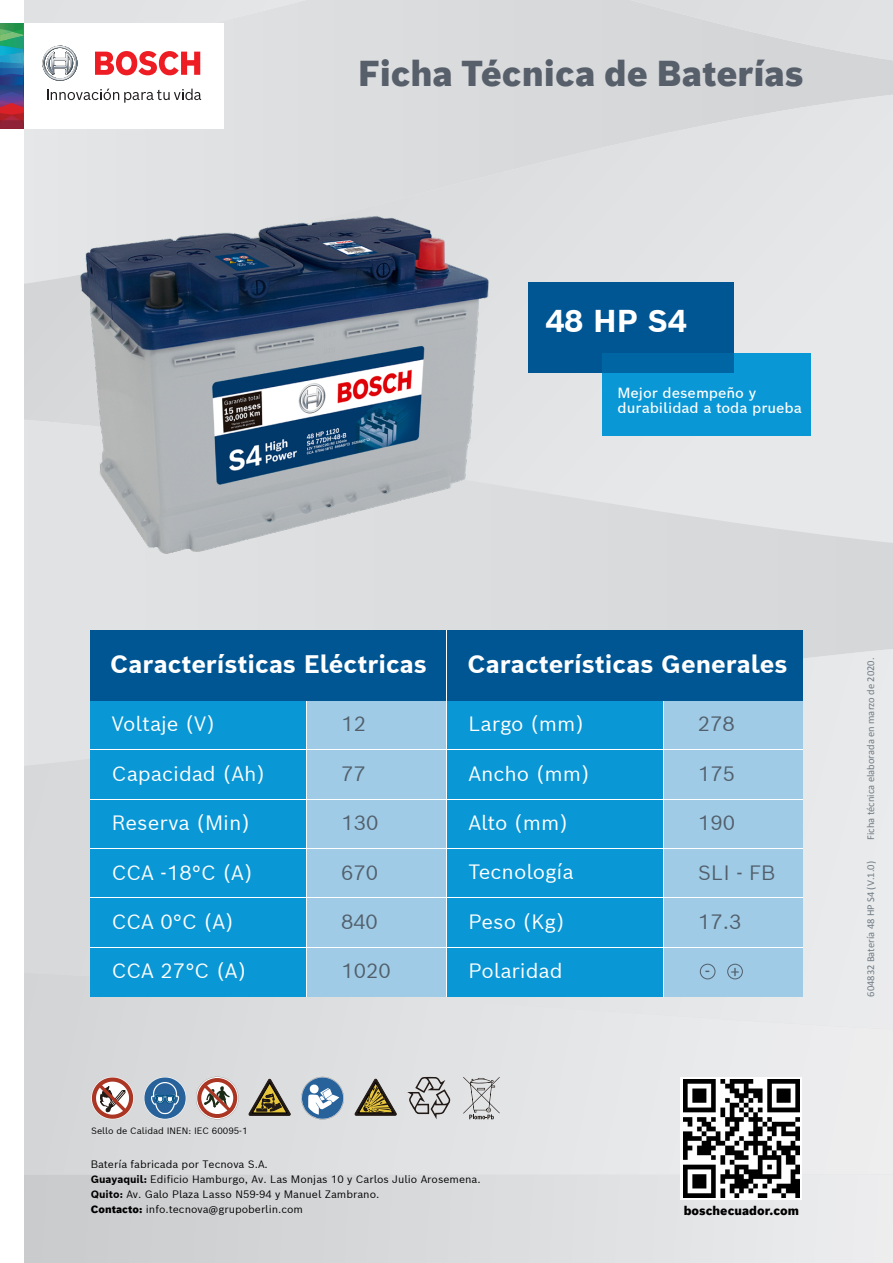
<style>
.page{position:relative;width:893px;height:1263px;background:#fff}
.page>*{position:absolute;margin:0;border:0;box-sizing:border-box;transform-origin:0 0}
.t1{font:900 35.1px "Bosch Sans";color:#575f6a}
.t2{font:700 30.75px "Bosch Sans";color:#fff}
.t3{font:700 24.75px "Bosch Sans";color:#fff}
.t4{font:20.25px "Bosch Sans";color:#fff}
.t5{font:20.25px "Bosch Sans";color:#525f6b}
.t6{font:17.55px "Bosch Sans";color:#525f6b}
.t7{font:500 14.4px/14.9px "Bosch Sans";color:#fff}
.t8{font:900 12.3px "Bosch Sans";color:#000}
.t9{font:10.5px/15px "Bosch Sans";color:#000}
.t10{font:10.5px "Calibri";color:#525f6b}
.t11{font:9px "Bosch Sans";color:#000}
.s1{font-weight:700}
.s2{font-weight:900}
</style>
<div class="page">
<div style="left:306px;top:0;width:587px;height:95px;background:#d8d9db"></div>
<div style="left:764px;top:95px;width:129px;height:323px;background:#e6e7e9"></div>
<svg style="left:630px;top:0;width:263px;height:60px;background:#dbdcde"></svg>
<svg style="left:764px;top:418px;width:129px;height:231px;background:#dedfe1"></svg>
<svg style="left:24px;top:649px;width:869px;height:323px;background:#e2e3e5"></svg>
<div style="left:0;top:1174px;width:893px;height:89px;background:linear-gradient(to right,#c8c9cb,#ecedee)"></div>
<svg style="left:24px;top:972px;width:869px;height:202px;background:#e0e1e3"></svg>
<div style="left:603px;top:353px;width:208px;height:82px;background:#0a97d5"></div>
<img style="left:23px;top:42px;width:741px;height:671px">
<div style="left:307px;top:701px;width:139px;height:48px;background:#9fcbe6"></div>
<div style="left:307px;top:750px;width:139px;height:49px;background:#9fcbe6"></div>
<div style="left:307px;top:800px;width:139px;height:48px;background:#9fcbe6"></div>
<div style="left:307px;top:849px;width:139px;height:48px;background:#9fcbe6"></div>
<div style="left:307px;top:898px;width:139px;height:49px;background:#9fcbe6"></div>
<div style="left:307px;top:948px;width:139px;height:48px;background:#9fcbe6"></div>
<div style="left:90px;top:630px;width:356px;height:71px;background:#005593"></div>
<div style="left:90px;top:701px;width:216px;height:48px;background:#0a97d5"></div>
<div style="left:90px;top:750px;width:216px;height:49px;background:#0a97d5"></div>
<div style="left:90px;top:800px;width:216px;height:48px;background:#0a97d5"></div>
<div style="left:90px;top:849px;width:216px;height:48px;background:#0a97d5"></div>
<div style="left:90px;top:898px;width:216px;height:49px;background:#0a97d5"></div>
<div style="left:90px;top:948px;width:216px;height:48px;background:#0a97d5"></div>
<hr style="left:90px;top:749px;width:356px;height:1px;background:#fff">
<hr style="left:90px;top:799px;width:356px;height:1px;background:#fff">
<hr style="left:90px;top:848px;width:356px;height:1px;background:#fff">
<hr style="left:90px;top:897px;width:356px;height:1px;background:#fff">
<hr style="left:90px;top:947px;width:356px;height:1px;background:#fff">
<hr style="left:306px;top:701px;width:1px;height:295px;background:#fff">
<div style="left:663px;top:701px;width:140px;height:48px;background:#9fcbe6"></div>
<div style="left:663px;top:750px;width:140px;height:49px;background:#9fcbe6"></div>
<div style="left:663px;top:800px;width:140px;height:48px;background:#9fcbe6"></div>
<div style="left:663px;top:849px;width:140px;height:48px;background:#9fcbe6"></div>
<div style="left:663px;top:898px;width:140px;height:49px;background:#9fcbe6"></div>
<div style="left:664px;top:948px;width:139px;height:48px;background:#9fcbe6"></div>
<div style="left:700px;top:964px;width:15px;height:15px;border:1px solid #525f6b;border-radius:50%"></div>
<div style="left:727px;top:964px;width:16px;height:15px;border:1px solid #525f6b;border-radius:50%"></div>
<div style="left:447px;top:630px;width:356px;height:71px;background:#005593"></div>
<div style="left:447px;top:701px;width:216px;height:48px;background:#0a97d5"></div>
<div style="left:447px;top:750px;width:216px;height:49px;background:#0a97d5"></div>
<div style="left:447px;top:800px;width:216px;height:48px;background:#0a97d5"></div>
<div style="left:447px;top:849px;width:216px;height:48px;background:#0a97d5"></div>
<div style="left:447px;top:898px;width:216px;height:49px;background:#0a97d5"></div>
<div style="left:447px;top:948px;width:216px;height:48px;background:#0a97d5"></div>
<hr style="left:447px;top:749px;width:356px;height:1px;background:#fff">
<hr style="left:447px;top:799px;width:356px;height:1px;background:#fff">
<hr style="left:447px;top:848px;width:356px;height:1px;background:#fff">
<hr style="left:447px;top:897px;width:356px;height:1px;background:#fff">
<hr style="left:447px;top:947px;width:356px;height:1px;background:#fff">
<hr style="left:663px;top:701px;width:1px;height:295px;background:#fff">
<hr style="left:446px;top:630px;width:1px;height:366px;background:#fff">
<div style="left:0;top:0;width:23px;height:1263px;background:#fff"></div>
<svg style="left:0;top:0;width:306px;height:128px"></svg>
<svg style="left:681px;top:1077px;width:121px;height:123px"></svg>
<img style="left:683px;top:1080px;width:117px;height:117px">
<div style="left:91px;top:1077px;width:43px;height:42px;border:1px solid #fff;border-radius:50%"></div>
<svg style="left:92px;top:1077px;width:41px;height:42px"></svg>
<svg style="left:144px;top:1077px;width:42px;height:42px"></svg>
<svg style="left:151px;top:1073px;width:28px;height:41px"></svg>
<svg style="left:248px;top:1078px;width:44px;height:38px;background:#98907b"></svg>
<svg style="left:354px;top:1078px;width:44px;height:38px;background:#a0987e"></svg>
<svg style="left:407px;top:1077px;width:44px;height:42px;background:#b8b7b7"></svg>
<svg style="left:463px;top:1077px;width:37px;height:42px;background:#c6c6c7"></svg>
<svg style="left:301px;top:1077px;width:43px;height:42px"></svg>
<svg style="left:196px;top:1077px;width:43px;height:42px"></svg>
<h1 class="t1" style="left:358px;top:50px;width:448px">Ficha Técnica de Baterías</h1>
<h2 class="t2" style="left:546px;top:300px;width:142px">48 HP S4</h2>
<h3 class="t7" style="left:617px;top:385px;width:186px">Mejor desempeño y durabilidad a toda prueba</h3>
<h3 class="t3" style="left:110px;top:647px;width:318px">Características Eléctricas</h3>
<h3 class="t3" style="left:468px;top:647px;width:321px">Características Generales</h3>
<h3 class="t4" style="left:112px;top:710px;width:105px">Voltaje (V)</h3>
<h3 class="t4" style="left:112px;top:760px;width:155px">Capacidad (Ah)</h3>
<h3 class="t4" style="left:112px;top:809px;width:140px">Reserva (Min)</h3>
<h3 class="t4" style="left:112px;top:858px;width:143px">CCA -18°C (A)</h3>
<h3 class="t4" style="left:112px;top:908px;width:124px">CCA 0°C (A)</h3>
<h3 class="t4" style="left:112px;top:957px;width:136px">CCA 27°C (A)</h3>
<p class="t11" style="left:91px;top:1125px;width:158px">Sello de Calidad INEN: IEC 60095-1</p>
<h3 class="t5" style="left:341px;top:710px;width:26px">12</h3>
<h3 class="t5" style="left:341px;top:760px;width:26px">77</h3>
<h3 class="t5" style="left:341px;top:809px;width:39px">130</h3>
<h3 class="t5" style="left:341px;top:858px;width:38px">670</h3>
<h3 class="t5" style="left:341px;top:908px;width:38px">840</h3>
<h3 class="t5" style="left:341px;top:957px;width:51px">1020</h3>
<h3 class="t4" style="left:468px;top:710px;width:118px">Largo (mm)</h3>
<h3 class="t4" style="left:468px;top:760px;width:123px">Ancho (mm)</h3>
<h3 class="t4" style="left:468px;top:809px;width:101px">Alto (mm)</h3>
<h3 class="t4" style="left:468px;top:858px;width:107px">Tecnología</h3>
<h3 class="t4" style="left:468px;top:908px;width:98px">Peso (Kg)</h3>
<h3 class="t4" style="left:468px;top:957px;width:96px">Polaridad</h3>
<p class="t9" style="left:91px;top:1157px;width:391px">Batería fabricada por Tecnova S.A.<br><span class="s1">Guayaquil:</span> Edificio Hamburgo, Av. Las Monjas 10 y Carlos Julio Arosemena.<br><span class="s1">Quito:</span> Av. Galo Plaza Lasso N59-94 y Manuel Zambrano.<br><span class="s2">Contacto:</span> info.tecnova@grupoberlin.com</p>
<h3 class="t5" style="left:698px;top:710px;width:39px">278</h3>
<h3 class="t5" style="left:698px;top:760px;width:39px">175</h3>
<h3 class="t5" style="left:698px;top:809px;width:39px">190</h3>
<h3 class="t5" style="left:698px;top:858px;width:79px">SLI - FB</h3>
<h3 class="t5" style="left:698px;top:908px;width:45px">17.3</h3>
<h3 class="t6" style="left:705px;top:959px;width:7px">-</h3>
<p class="t8" style="left:684px;top:1202px;width:117px">boschecuador.com</p>
<p class="t10" style="left:864px;top:840px;width:184px;rotate:-90deg">Ficha técnica elaborada en marzo de 2020.</p>
<p class="t10" style="left:864px;top:997px;width:137px;rotate:-90deg">604832 Batería 48 HP S4 (V.1.0)</p>
</div>
